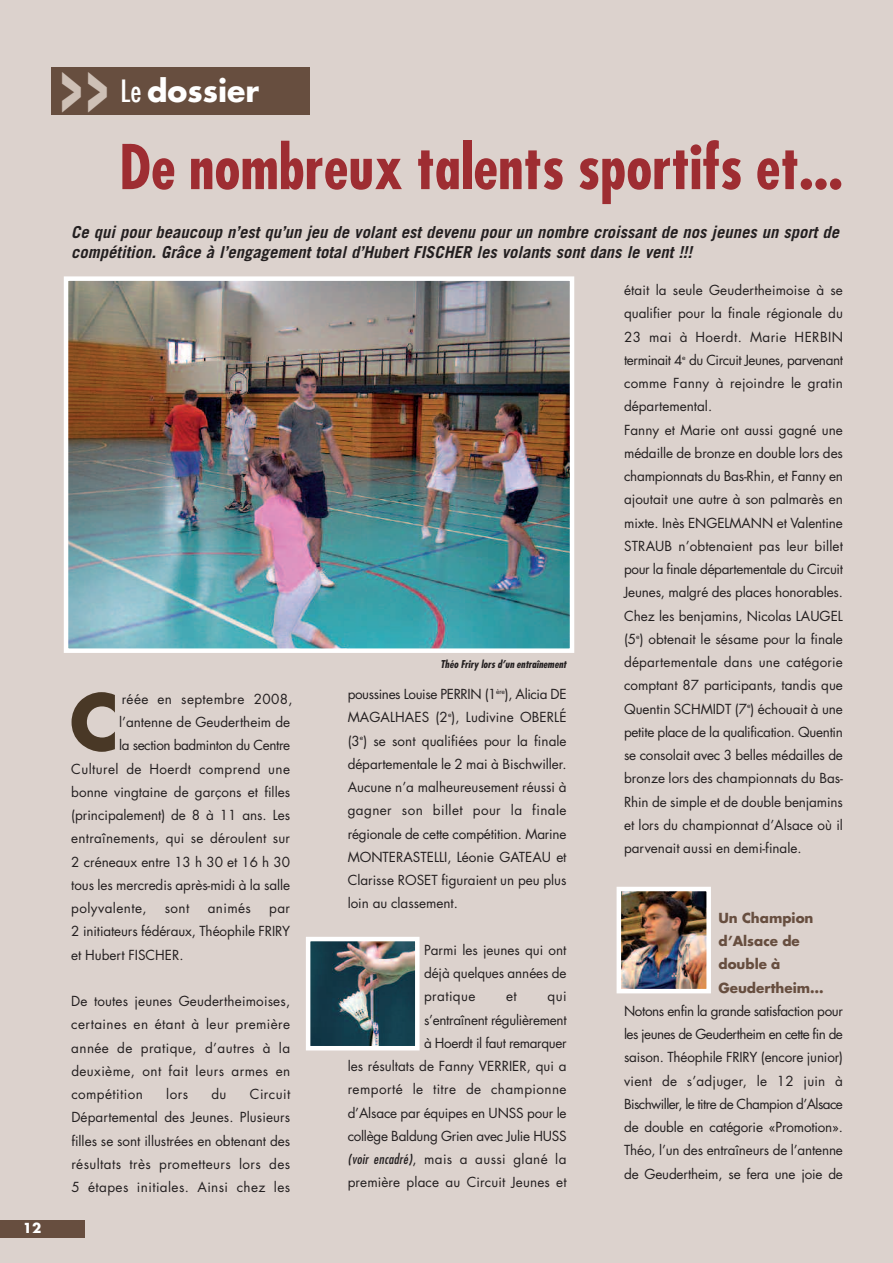
<style>
.page{position:relative;width:893px;height:1263px;background:#dcd2cd}
.page>*{position:absolute;margin:0;border:0;box-sizing:border-box;transform-origin:0 0}
.t1{font:800 90px "Dax";color:#cec0b6;scale:.5 1}
.t2{font:700 75.15px "Futura";color:#493826}
.t3{font:700 condensed 60px "Futura";color:#9e2d32}
.t4{font:700 30px "Futura";color:#fff}
.t5{font:italic 700 16.5px/19.8px "Trade Gothic";letter-spacing:.005em;color:#231f20}
.t6{font:13.5px/23.2px "Futura";color:#231f20;text-align:justify}
.t7{font:13.5px "Futura";letter-spacing:.03em;color:#231f20}
.t8{font:700 13.5px/23.2px "Futura";color:#674e3f}
.t9{font:13.5px "Futura";letter-spacing:.02em;color:#231f20}
.t10{font:13.5px "Futura";letter-spacing:-.03em;color:#231f20}
.t11{font:700 13.5px "Futura";color:#fff}
.t12{font:italic 700 condensed 10.5px "Futura";color:#231f20}
.s1{font-weight:500;font-stretch:condensed}
.s2{font-style:italic;font-stretch:condensed}
</style>
<div class="page">
<div style="left:0;top:1220px;width:85px;height:17px;background:#674e3f"></div>
<div style="left:51px;top:68px;width:258px;height:47px;background:#674e3f"></div>
<img style="left:622px;top:892px;width:84px;height:96px">
<div style="left:617px;top:887px;width:94px;height:106px;border:4px solid #fff"></div>
<img style="left:69px;top:281px;width:500px;height:367px">
<div style="left:64px;top:276px;width:510px;height:377px;border:4px solid #fff"></div>
<img style="left:311px;top:942px;width:104px;height:103px">
<div style="left:306px;top:937px;width:114px;height:113px;border:4px solid #fff"></div>
<p class="t11" style="left:23px;top:1221px;width:20px">12</p>
<h1 class="t1" style="left:58px;top:51px;width:106px">&gt;&gt;</h1>
<h3 class="t4" style="left:121px;top:77px;width:140px"><span class="s1">Le</span> dossier</h3>
<h3 class="t3" style="left:119px;top:141px;width:725px">De nombreux talents sportifs et...</h3>
<p class="t5" style="left:71px;top:224px;width:769px">Ce qui pour beaucoup n’est qu’un jeu de volant est devenu pour un nombre croissant de nos jeunes un sport de compétition. Grâce à l’engagement total d’Hubert FISCHER les volants sont dans le vent !!!</p>
<h2 class="t2" style="left:70px;top:688px;width:51px">C</h2>
<p class="t7" style="left:122px;top:693px;width:173px">réée en septembre 2008,</p>
<p class="t6" style="left:119px;top:712px;width:173px">l’antenne de Geudertheim de</p>
<p class="t10" style="left:119px;top:739px;width:173px">la section badminton du Centre</p>
<p class="t7" style="left:71px;top:762px;width:220px">Culturel de Hoerdt comprend une</p>
<p class="t6" style="left:71px;top:781px;width:220px">bonne vingtaine de garçons et filles</p>
<p class="t6" style="left:71px;top:805px;width:220px">(principalement) de 8 à 11 ans. Les</p>
<p class="t9" style="left:71px;top:832px;width:220px">entraînements, qui se déroulent sur</p>
<p class="t6" style="left:71px;top:851px;width:220px">2 créneaux entre 13 h 30 et 16 h 30</p>
<p class="t6" style="left:71px;top:874px;width:220px">tous les mercredis après-midi à la salle</p>
<p class="t7" style="left:71px;top:902px;width:77px">polyvalente,</p>
<p class="t6" style="left:165px;top:898px;width:26px">sont</p>
<p class="t6" style="left:208px;top:898px;width:45px">animés</p>
<p class="t6" style="left:71px;top:898px;width:220px;text-indent:198px">par 2 initiateurs fédéraux, Théophile FRIRY et Hubert FISCHER.</p>
<p class="t6" style="left:71px;top:991px;width:220px">De toutes jeunes Geudertheimoises, certaines en étant à leur première année de pratique, d’autres à la deuxième, ont fait leurs armes en compétition</p>
<p class="t6" style="left:166px;top:1084px;width:23px">lors</p>
<p class="t6" style="left:211px;top:1084px;width:17px">du</p>
<p class="t6" style="left:71px;top:1084px;width:220px;text-indent:179px">Circuit Départemental des Jeunes. Plusieurs filles se sont illustrées en obtenant des résultats très prometteurs lors des 5 étapes initiales. Ainsi chez les</p>
<p class="t12" style="left:441px;top:659px;width:127px">Théo Friry lors d’un entraînement</p>
<p class="t6" style="left:348px;top:684px;width:220px">poussines Louise PERRIN (1<sup>ère</sup>), Alicia DE MAGALHAES (2<sup>e</sup>), Ludivine OBERLÉ (3<sup>e</sup>) se sont qualifiées pour la finale départementale le 2 mai à Bischwiller.<br>Aucune n’a malheureusement réussi à gagner son billet pour la finale régionale de cette compétition. Marine MONTERASTELLI, Léonie GATEAU et Clarisse ROSET figuraient un peu plus loin au classement.</p>
<p class="t6" style="left:424px;top:939px;width:144px">Parmi les jeunes qui ont déjà quelques années de pratique</p>
<p class="t6" style="left:348px;top:986px;width:220px;text-align:right">qui<br>s’entraînent régulièrement<br>à Hoerdt il faut remarquer<br>les résultats de Fanny VERRIER, qui a remporté le titre de championne d’Alsace par équipes en UNSS pour le collège Baldung Grien avec Julie HUSS <span class="s2">(voir encadré)</span>, mais a aussi glané la première place au Circuit Jeunes et</p>
<p class="t6" style="left:506px;top:986px;width:12px">et</p>
<p class="t6" style="left:624px;top:280px;width:220px;text-align:left">était la seule Geudertheimoise à se qualifier pour la finale régionale du 23 mai à Hoerdt. Marie HERBIN terminait 4<sup>e</sup> du Circuit Jeunes, parvenant comme Fanny à rejoindre le gratin départemental.<br>Fanny et Marie ont aussi gagné une médaille de bronze en double lors des championnats du Bas-Rhin, et Fanny en ajoutait une autre à son palmarès en mixte. Inès ENGELMANN et Valentine STRAUB n’obtenaient pas leur billet pour la finale départementale du Circuit Jeunes, malgré des places honorables.<br>Chez les benjamins, Nicolas LAUGEL (5<sup>e</sup>) obtenait le sésame pour la finale départementale dans une catégorie comptant 87 participants, tandis que Quentin SCHMIDT (7<sup>e</sup>) échouait à une petite place de la qualification. Quentin se consolait avec 3 belles médailles de bronze lors des championnats du Bas-Rhin de simple et de double benjamins et lors du championnat d’Alsace où il parvenait aussi en demi-finale.</p>
<p class="t8" style="left:718px;top:907px;width:107px">Un Champion d’Alsace de double à<br>Geudertheim…</p>
<p class="t6" style="left:624px;top:1000px;width:220px">Notons enfin la grande satisfaction pour les jeunes de Geudertheim en cette fin de saison. Théophile FRIRY (encore junior) vient de s’adjuger, le 12 juin à Bischwiller, le titre de Champion d’Alsace de double en catégorie «Promotion».<br>Théo, l’un des entraîneurs de l’antenne de Geudertheim, se fera une joie de</p>
</div>
